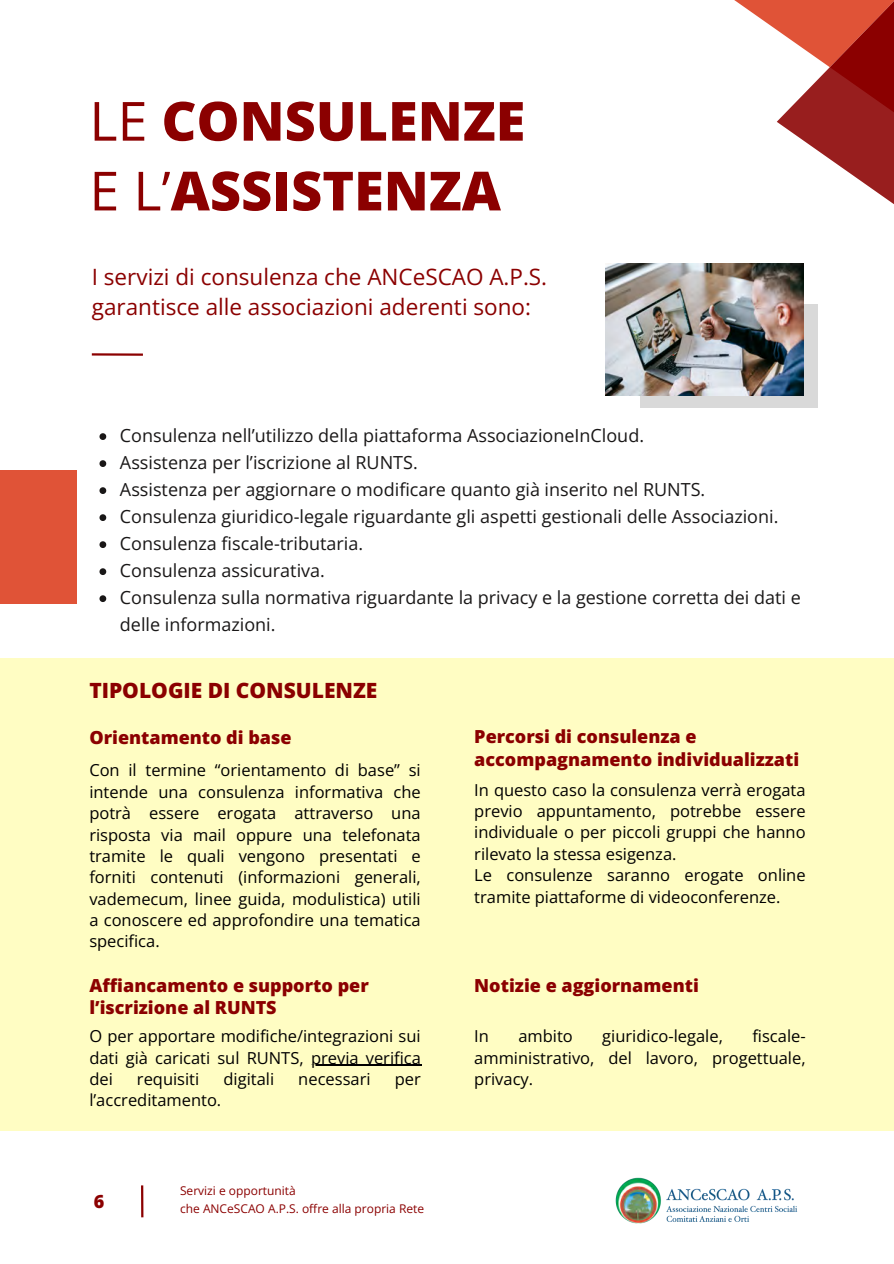
<style>
.page{position:relative;width:894px;height:1264px;background:#fff}
.page>*{position:absolute;margin:0;border:0;box-sizing:border-box;transform-origin:0 0}
.t1{font:800 54px/69.8px "Open Sans";color:#8b0000}
.t2{font:22.5px/29.2px "Open Sans";color:#8b0000}
.t3{font:800 21px "Open Sans";color:#8b0000}
.t4{font:18px/27px "Open Sans";color:#191717}
.t5{font:800 18px/22.5px "Open Sans";color:#8b0000}
.t6{font:16.5px/21.3px "Open Sans";color:#000;text-align:justify}
.t7{font:12px/18px "Open Sans";color:#8b0000}
.s1{font-weight:400}
</style>
<div class="page">
<hr style="left:92px;top:353px;width:51px;height:3px;background:#8b0000">
<div style="left:0;top:658px;width:893px;height:472px;background:#fffdc3"></div>
<div style="left:0;top:469px;width:77px;height:134px;background:#e05337"></div>
<hr style="left:141px;top:1185px;width:2px;height:32px;background:#8b0000">
<img style="left:615px;top:1177px;width:183px;height:47px">
<div style="left:640px;top:305px;width:177px;height:103px;background:#d9d9d9"></div>
<img style="left:605px;top:264px;width:198px;height:131px">
<svg style="left:99px;top:433px;width:7px;height:7px"></svg>
<svg style="left:99px;top:460px;width:7px;height:7px"></svg>
<svg style="left:99px;top:487px;width:7px;height:7px"></svg>
<svg style="left:99px;top:514px;width:7px;height:7px"></svg>
<svg style="left:99px;top:541px;width:7px;height:7px"></svg>
<svg style="left:99px;top:568px;width:7px;height:7px"></svg>
<svg style="left:99px;top:595px;width:7px;height:7px"></svg>
<hr style="left:311px;top:1064px;width:110px;height:1px;background:#000">
<svg style="left:734px;top:0;width:159px;height:204px"></svg>
<h1 class="t1" style="left:89px;top:85px;width:437px"><span class="s1">LE</span> CONSULENZE<br><span class="s1">E L’</span>ASSISTENZA</h1>
<h2 class="t2" style="left:92px;top:262px;width:457px">I servizi di consulenza che ANCeSCAO A.P.S. garantisce alle associazioni aderenti sono:</h2>
<p class="t4" style="left:120px;top:422px;width:682px">Consulenza nell’utilizzo della piattaforma AssociazioneInCloud.<br>Assistenza per l’iscrizione al RUNTS.<br>Assistenza per aggiornare o modificare quanto già inserito nel RUNTS.<br>Consulenza giuridico-legale riguardante gli aspetti gestionali delle Associazioni.<br>Consulenza fiscale-tributaria.<br>Consulenza assicurativa.<br>Consulenza sulla normativa riguardante la privacy e la gestione corretta dei dati e delle informazioni.</p>
<p class="t3" style="left:89px;top:675px;width:289px">TIPOLOGIE DI CONSULENZE</p>
<p class="t5" style="left:89px;top:725px;width:204px">Orientamento di base</p>
<p class="t6" style="left:89px;top:759px;width:333px">Con il termine “orientamento di base” si intende una consulenza informativa che potrà essere erogata attraverso una risposta via mail oppure una telefonata tramite le quali vengono presentati e forniti contenuti (informazioni generali, vademecum, linee guida, modulistica) utili a conoscere ed approfondire una tematica specifica.</p>
<p class="t5" style="left:89px;top:973px;width:281px">Affiancamento e supporto per l’iscrizione al RUNTS</p>
<p class="t6" style="left:89px;top:1025px;width:333px">O per apportare modifiche/integrazioni sui dati già caricati sul RUNTS, previa verifica dei</p>
<p class="t6" style="left:137px;top:1067px;width:64px">requisiti</p>
<p class="t6" style="left:223px;top:1067px;width:52px">digitali</p>
<p class="t6" style="left:298px;top:1067px;width:74px">necessari</p>
<p class="t6" style="left:394px;top:1067px;width:28px">per</p>
<p class="t6" style="left:89px;top:1089px;width:133px">l’accreditamento.</p>
<p class="t5" style="left:94px;top:1190px;width:12px">6</p>
<p class="t7" style="left:180px;top:1180px;width:245px">Servizi e opportunità<br>che ANCeSCAO A.P.S. offre alla propria Rete</p>
<p class="t5" style="left:474px;top:725px;width:326px">Percorsi di consulenza e accompagnamento individualizzati</p>
<p class="t6" style="left:474px;top:778px;width:333px;text-align:left">In questo caso la consulenza verrà erogata previo appuntamento, potrebbe essere individuale o per piccoli gruppi che hanno rilevato la stessa esigenza.<br>Le consulenze saranno erogate online tramite piattaforme di videoconferenze.</p>
<p class="t5" style="left:474px;top:974px;width:226px">Notizie e aggiornamenti</p>
<p class="t6" style="left:474px;top:1025px;width:333px;text-indent:278px">fiscale&shy;amministrativo, del lavoro, progettuale, privacy.</p>
<p class="t6" style="left:474px;top:1025px;width:16px">In</p>
<p class="t6" style="left:518px;top:1025px;width:56px">ambito</p>
<p class="t6" style="left:602px;top:1025px;width:122px">giuridico-legale,</p>
</div>
